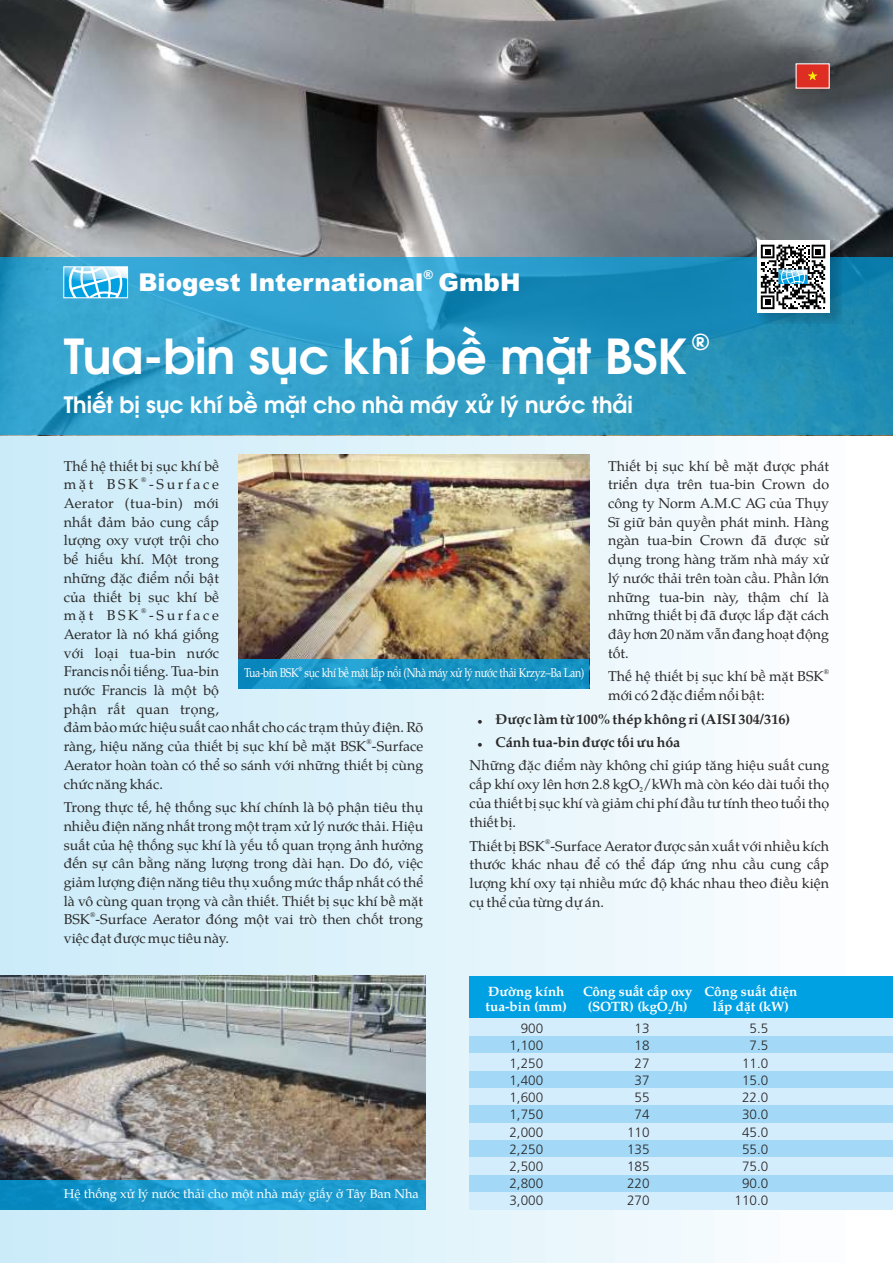
<style>
.page{position:relative;width:893px;height:1263px;background:#fff}
.page>*{position:absolute;margin:0;border:0;box-sizing:border-box;transform-origin:0 0}
.t1{font:700 48px "Te X Gyre Adventor";color:#fff}
.t2{font:900 24.6px "Arial";color:#fff}
.t3{font:700 24px "Te X Gyre Adventor";color:#fff}
.t4{font:700 22.5px "Te X Gyre Adventor";color:#fff}
.t5{font:14.25px/18.8px "Te X Gyre Pagella";color:#2b2929}
.t6{font:700 14.25px "Te X Gyre Pagella";color:#2b2929}
.t7{font:14.25px "Te X Gyre Pagella";letter-spacing:.185em;color:#2b2929}
.t8{font:14.25px "Te X Gyre Pagella";letter-spacing:.025em;color:#2b2929}
.t9{font:300 13.5px/17.2px "Frutiger LT Pro";color:#2b2929;text-align:justify}
.t10{font:700 13.5px/15.5px "Te X Gyre Pagella";color:#fff;text-align:center}
.t11{font:12.75px "Te X Gyre Pagella";letter-spacing:-.04em;color:#fff;scale:.84 1}
.t12{font:12.75px "Te X Gyre Pagella";color:#fff}
.t13{font:900 12.3px "Arial";color:#fff}
.t14{font:7.2px "Te X Gyre Pagella";color:#2b2929}
.t15{font:700 6.75px "Te X Gyre Pagella";color:#fff}
.t16{font:6.3px "Te X Gyre Pagella";color:#fff;scale:.84 1}
</style>
<div class="page">
<div style="left:0;top:435px;width:893px;height:828px;background:linear-gradient(to right,#c8eaf8,#fff)"></div>
<img style="left:0;top:0;width:893px;height:257px">
<div style="left:0;top:257px;width:893px;height:178px;background:#00a1e3;opacity:.7"></div>
<div style="left:758px;top:241px;width:83px;height:83px;background:#2b2929;opacity:.22"></div>
<svg style="left:757px;top:241px;width:72px;height:72px"></svg>
<svg style="left:65px;top:268px;width:61px;height:28px"></svg>
<div style="left:63px;top:266px;width:65px;height:32px;border:1px solid #fff"></div>
<svg style="left:761px;top:245px;width:64px;height:64px"></svg>
<img style="left:238px;top:455px;width:351px;height:204px">
<div style="left:238px;top:659px;width:351px;height:30px;background:#00a1e3;opacity:.8"></div>
<div style="left:796px;top:64px;width:33px;height:25px;background:#de2e24"></div>
<svg style="left:808px;top:71px;width:9px;height:9px"></svg>
<div style="left:796px;top:63px;width:34px;height:26px;border:1px solid #fff"></div>
<div style="left:470px;top:976px;width:423px;height:43px;background:#00a1e3"></div>
<img style="left:0;top:976px;width:425px;height:204px">
<div style="left:0;top:1180px;width:425px;height:30px;background:#00a1e3;opacity:.8"></div>
<div style="left:470px;top:1019px;width:423px;height:17px;background:#d4edfc"></div>
<div style="left:470px;top:1036px;width:423px;height:17px;background:#a3d9f7"></div>
<div style="left:470px;top:1053px;width:423px;height:18px;background:#d4edfc"></div>
<div style="left:470px;top:1071px;width:423px;height:17px;background:#a3d9f7"></div>
<div style="left:470px;top:1088px;width:423px;height:17px;background:#d4edfc"></div>
<div style="left:470px;top:1105px;width:423px;height:18px;background:#a3d9f7"></div>
<div style="left:470px;top:1123px;width:423px;height:17px;background:#d4edfc"></div>
<div style="left:470px;top:1140px;width:423px;height:18px;background:#a3d9f7"></div>
<div style="left:470px;top:1158px;width:423px;height:17px;background:#d4edfc"></div>
<div style="left:470px;top:1175px;width:423px;height:17px;background:#a3d9f7"></div>
<div style="left:470px;top:1192px;width:423px;height:18px;background:#d4edfc"></div>
<svg style="left:478px;top:719px;width:4px;height:4px"></svg>
<svg style="left:478px;top:743px;width:4px;height:3px"></svg>
<p class="t13" style="left:423px;top:270px;width:11px">®</p>
<h2 class="t2" style="left:138px;top:274px;width:384px">Biogest International GmbH</h2>
<h1 class="t1" style="left:64px;top:335px;width:625px">Tua-bin sục khí bề mặt BSK</h1>
<h3 class="t4" style="left:64px;top:395px;width:571px">Thiết bị sục khí bề mặt cho nhà máy xử lý nước thải</h3>
<h3 class="t3" style="left:692px;top:330px;width:19px">®</h3>
<p class="t5" style="left:64px;top:458px;width:157px">Thế hệ thiết bị sục khí bề</p>
<p class="t5" style="left:608px;top:458px;width:223px">Thiết bị sục khí bề mặt được phát</p>
<p class="t14" style="left:141px;top:477px;width:7px">®</p>
<p class="t7" style="left:64px;top:479px;width:157px">mặt BSK -Surface</p>
<p class="t5" style="left:608px;top:477px;width:223px">triển dựa trên tua-bin Crown do</p>
<p class="t8" style="left:64px;top:498px;width:157px">Aerator (tua-bin) mới</p>
<p class="t5" style="left:608px;top:495px;width:223px">công ty Norm A.M.C AG của Thụy</p>
<p class="t5" style="left:64px;top:514px;width:157px">nhất đảm bảo cung cấp</p>
<p class="t5" style="left:608px;top:514px;width:223px">Sĩ giữ bản quyền phát minh. Hàng</p>
<p class="t5" style="left:64px;top:533px;width:157px">lượng oxy vượt trội cho</p>
<p class="t5" style="left:608px;top:533px;width:223px">ngàn tua-bin Crown đã được sử</p>
<p class="t5" style="left:64px;top:551px;width:157px">bể hiếu khí. Một trong</p>
<p class="t5" style="left:608px;top:551px;width:223px">dụng trong hàng trăm nhà máy xử</p>
<p class="t5" style="left:64px;top:570px;width:157px">những đặc điểm nổi bật</p>
<p class="t5" style="left:608px;top:570px;width:223px">lý nước thải trên toàn cầu. Phần lớn</p>
<p class="t5" style="left:64px;top:589px;width:157px">của thiết bị sục khí bề</p>
<p class="t5" style="left:608px;top:589px;width:223px">những tua-bin này, thậm chí là</p>
<p class="t14" style="left:141px;top:608px;width:7px">®</p>
<p class="t7" style="left:64px;top:610px;width:157px">mặt BSK -Surface</p>
<p class="t5" style="left:608px;top:608px;width:223px">những thiết bị đã được lắp đặt cách</p>
<p class="t5" style="left:64px;top:626px;width:157px">Aerator là nó khá giống</p>
<p class="t5" style="left:608px;top:626px;width:223px">đây hơn 20 năm vẫn đang hoạt động</p>
<p class="t5" style="left:64px;top:645px;width:157px">với loại tua-bin nước</p>
<p class="t5" style="left:608px;top:645px;width:22px">tốt.</p>
<p class="t5" style="left:64px;top:664px;width:157px">Francis nổi tiếng. Tua-bin</p>
<p class="t14" style="left:824px;top:669px;width:7px">®</p>
<p class="t11" style="left:244px;top:668px;width:407px">Tua-bin BSK sục khí bề mặt lắp nổi (Nhà máy xử lý nước thải Krzyz–Ba Lan)</p>
<p class="t16" style="left:298px;top:666px;width:6px">®</p>
<p class="t5" style="left:608px;top:669px;width:217px">Thế hệ thiết bị sục khí bề mặt BSK</p>
<p class="t5" style="left:64px;top:682px;width:157px">nước Francis là một bộ</p>
<p class="t5" style="left:608px;top:687px;width:158px">mới có 2 đặc điểm nổi bật:</p>
<p class="t5" style="left:64px;top:701px;width:157px">phận rất quan trọng,</p>
<p class="t6" style="left:495px;top:713px;width:296px">Được làm từ 100% thép không rỉ (AISI 304/316)</p>
<p class="t5" style="left:64px;top:720px;width:361px">đảm bảo mức hiệu suất cao nhất cho các trạm thủy điện. Rõ</p>
<p class="t14" style="left:367px;top:739px;width:7px">®</p>
<p class="t6" style="left:495px;top:736px;width:186px">Cánh tua-bin được tối ưu hóa</p>
<p class="t5" style="left:64px;top:738px;width:361px">ràng, hiệu năng của thiết bị sục khí bề mặt BSK -Surface<br>Aerator hoàn toàn có thể so sánh với những thiết bị cùng</p>
<p class="t5" style="left:470px;top:758px;width:361px">Những đặc điểm này không chỉ giúp tăng hiệu suất cung</p>
<p class="t5" style="left:64px;top:776px;width:101px">chức năng khác.</p>
<p class="t5" style="left:470px;top:776px;width:361px">cấp khí oxy lên hơn 2.8 kgO /kWh mà còn kéo dài tuổi thọ</p>
<p class="t14" style="left:640px;top:786px;width:5px">2</p>
<p class="t5" style="left:64px;top:799px;width:361px">Trong thực tế, hệ thống sục khí chính là bộ phận tiêu thụ</p>
<p class="t5" style="left:470px;top:796px;width:361px">của thiết bị sục khí và giảm chi phí đầu tư tính theo tuổi thọ</p>
<p class="t5" style="left:64px;top:818px;width:361px">nhiều điện năng nhất trong một trạm xử lý nước thải. Hiệu</p>
<p class="t5" style="left:470px;top:814px;width:48px">thiết bị.</p>
<p class="t14" style="left:545px;top:838px;width:7px">®</p>
<p class="t5" style="left:64px;top:837px;width:361px">suất của hệ thống sục khí là yếu tố quan trọng ảnh hưởng</p>
<p class="t5" style="left:470px;top:838px;width:361px">Thiết bị BSK -Surface Aerator được sản xuất với nhiều kích</p>
<p class="t5" style="left:64px;top:856px;width:361px">đến sự cân bằng năng lượng trong dài hạn. Do đó, việc</p>
<p class="t5" style="left:470px;top:857px;width:361px">thước khác nhau để có thể đáp ứng nhu cầu cung cấp</p>
<p class="t5" style="left:64px;top:874px;width:361px">giảm lượng điện năng tiêu thụ xuống mức thấp nhất có thể</p>
<p class="t5" style="left:470px;top:875px;width:361px">lượng khí oxy tại nhiều mức độ khác nhau theo điều kiện</p>
<p class="t5" style="left:64px;top:893px;width:361px">là vô cùng quan trọng và cần thiết. Thiết bị sục khí bề mặt</p>
<p class="t5" style="left:469px;top:894px;width:136px">cụ thể của từng dự án.</p>
<p class="t14" style="left:90px;top:912px;width:7px">®</p>
<p class="t5" style="left:64px;top:912px;width:361px">BSK -Surface Aerator đóng một vai trò then chốt trong việc đạt được mục tiêu này.</p>
<p class="t12" style="left:64px;top:1189px;width:357px">Hệ thống xử lý nước thải cho một nhà máy giấy ở Tây Ban Nha</p>
<p class="t10" style="left:486px;top:985px;width:83px;text-align:left">Đường kính tua-bin (mm)</p>
<p class="t10" style="left:583px;top:985px;width:111px">Công suất cấp oxy (SOTR) (kgO /h)</p>
<p class="t15" style="left:668px;top:1009px;width:5px">2</p>
<p class="t10" style="left:704px;top:985px;width:94px">Công suất điện lắp đặt (kW)</p>
<p class="t9" style="left:509px;top:1021px;width:35px;text-indent:11px">900<br>1,100<br>1,250<br>1,400<br>1,600<br>1,750<br>2,000<br>2,250<br>2,500<br>2,800<br>3,000</p>
<p class="t9" style="left:627px;top:1021px;width:24px;text-align:center">13<br>18<br>27<br>37<br>55<br>74<br>110<br>135<br>185<br>220<br>270</p>
<p class="t9" style="left:734px;top:1021px;width:35px;text-align:right">5.5<br>7.5<br>11.0<br>15.0<br>22.0<br>30.0<br>45.0<br>55.0<br>75.0<br>90.0<br>110.0</p>
</div>
